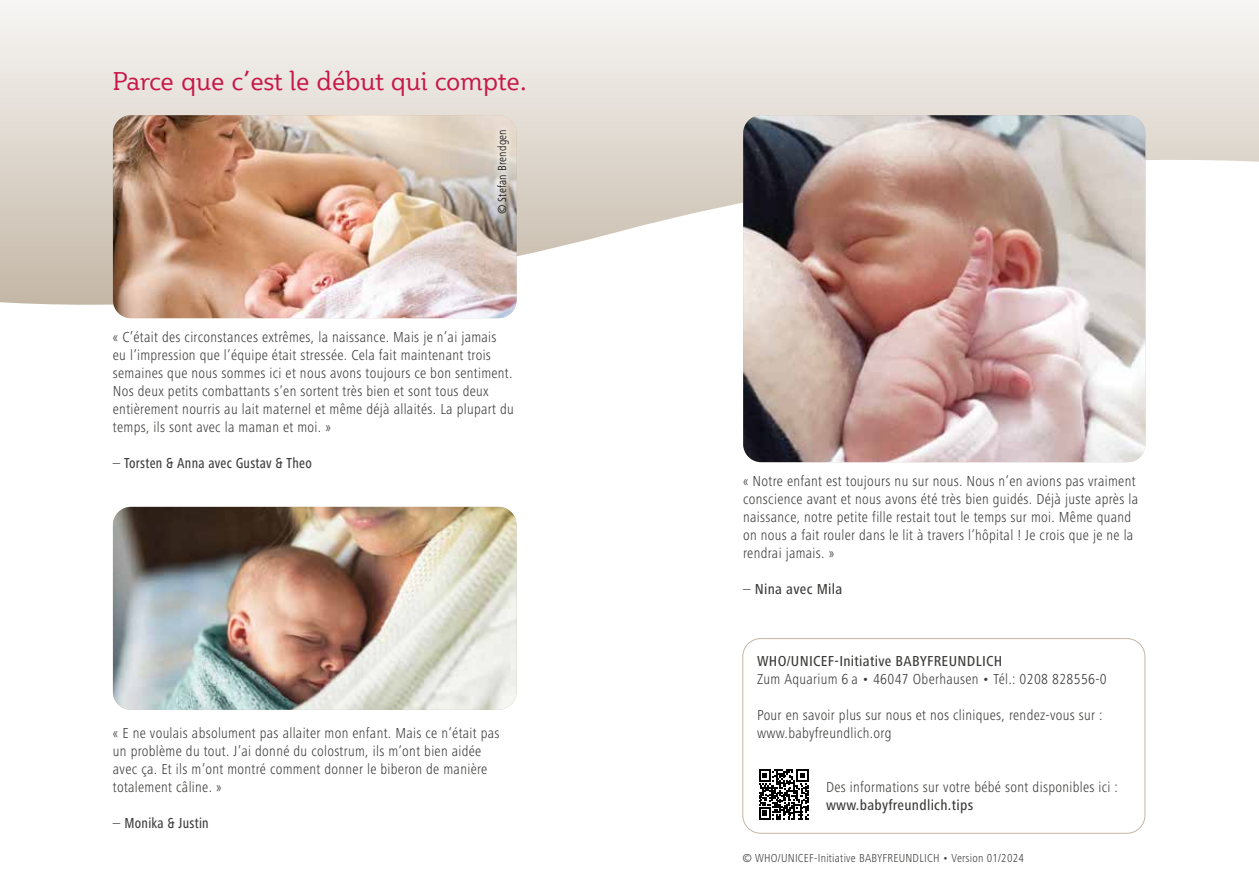
<style>
.page{position:relative;width:1259px;height:893px;background:#fff}
.page>*{position:absolute;margin:0;border:0;box-sizing:border-box;transform-origin:0 0}
.t1{font:25.5px "Plume";color:#c71748}
.t2{font:300 condensed 15px/18px "Frutiger Next Pro";letter-spacing:.02em;color:#3c3c3b}
.t3{font:500 condensed 15px "Frutiger Next Pro";letter-spacing:.02em;color:#3c3c3b}
.t4{font:500 condensed 15px "Frutiger Next Pro";letter-spacing:.02em;color:#3c3c3b;scale:.9 1}
.t5{font:300 condensed 12px "Frutiger Next Pro";letter-spacing:.02em;color:#3c3c3b}
.t6{font:300 condensed 12px "Frutiger Next Pro";letter-spacing:.02em;color:#000}
.s1{font-weight:300}
</style>
<div class="page">
<svg style="left:0;top:0;width:1259px;height:306px"></svg>
<img style="left:743px;top:115px;width:402px;height:347px">
<img style="left:113px;top:507px;width:403px;height:203px">
<img style="left:113px;top:115px;width:403px;height:203px">
<div style="left:742px;top:638px;width:403px;height:196px;border:1px solid #c4b7a6;border-radius:18px"></div>
<div style="left:490px;top:123px;width:26px;height:98px;background:#fff;opacity:.39"></div>
<svg style="left:759px;top:770px;width:49px;height:49px"></svg>
<h1 class="t1" style="left:113px;top:65px;width:416px">Parce que c’est le début qui compte.</h1>
<p class="t6" style="left:495px;top:214px;width:87px;rotate:-90deg">© Stefan Brendgen</p>
<p class="t2" style="left:113px;top:328px;width:402px">« C’était des circonstances extrêmes, la naissance. Mais je n’ai jamais<br>eu l’impression que l’équipe était stressée. Cela fait maintenant trois semaines que nous sommes ici et nous avons toujours ce bon sentiment.<br>Nos deux petits combattants s’en sortent très bien et sont tous deux entièrement nourris au lait maternel et même déjà allaités. La plupart du temps, ils sont avec la maman et moi. »</p>
<p class="t4" style="left:113px;top:454px;width:222px"><span class="s1">–</span> Torsten &amp; Anna avec Gustav &amp; Theo</p>
<p class="t2" style="left:113px;top:724px;width:388px">« E ne voulais absolument pas allaiter mon enfant. Mais ce n’était pas un problème du tout. J’ai donné du colostrum, ils m’ont bien aidée avec ça. Et ils m’ont montré comment donner le biberon de manière totalement câline. »</p>
<p class="t4" style="left:113px;top:814px;width:108px"><span class="s1">–</span> Monika &amp; Justin</p>
<p class="t2" style="left:743px;top:472px;width:396px">« Notre enfant est toujours nu sur nous. Nous n’en avions pas vraiment conscience avant et nous avons été très bien guidés. Déjà juste après la naissance, notre petite fille restait tout le temps sur moi. Même quand on nous a fait rouler dans le lit à travers l’hôpital ! Je crois que je ne la rendrai jamais. »</p>
<p class="t3" style="left:743px;top:580px;width:101px"><span class="s1">–</span> Nina avec Mila</p>
<p class="t3" style="left:757px;top:652px;width:247px">WHO/UNICEF-Initiative BABYFREUNDLICH</p>
<p class="t2" style="left:757px;top:670px;width:351px">Zum Aquarium 6 a • 46047 Oberhausen • Tél.: 0208 828556-0</p>
<p class="t2" style="left:757px;top:706px;width:347px">Pour en savoir plus sur nous et nos cliniques, rendez-vous sur : www.babyfreundlich.org</p>
<p class="t2" style="left:826px;top:778px;width:293px">Des informations sur votre bébé sont disponibles ici :</p>
<p class="t3" style="left:826px;top:796px;width:149px">www.babyfreundlich.tips</p>
<p class="t5" style="left:742px;top:851px;width:283px">© WHO/UNICEF-Initiative BABYFREUNDLICH • Version 01/2024</p>
</div>
